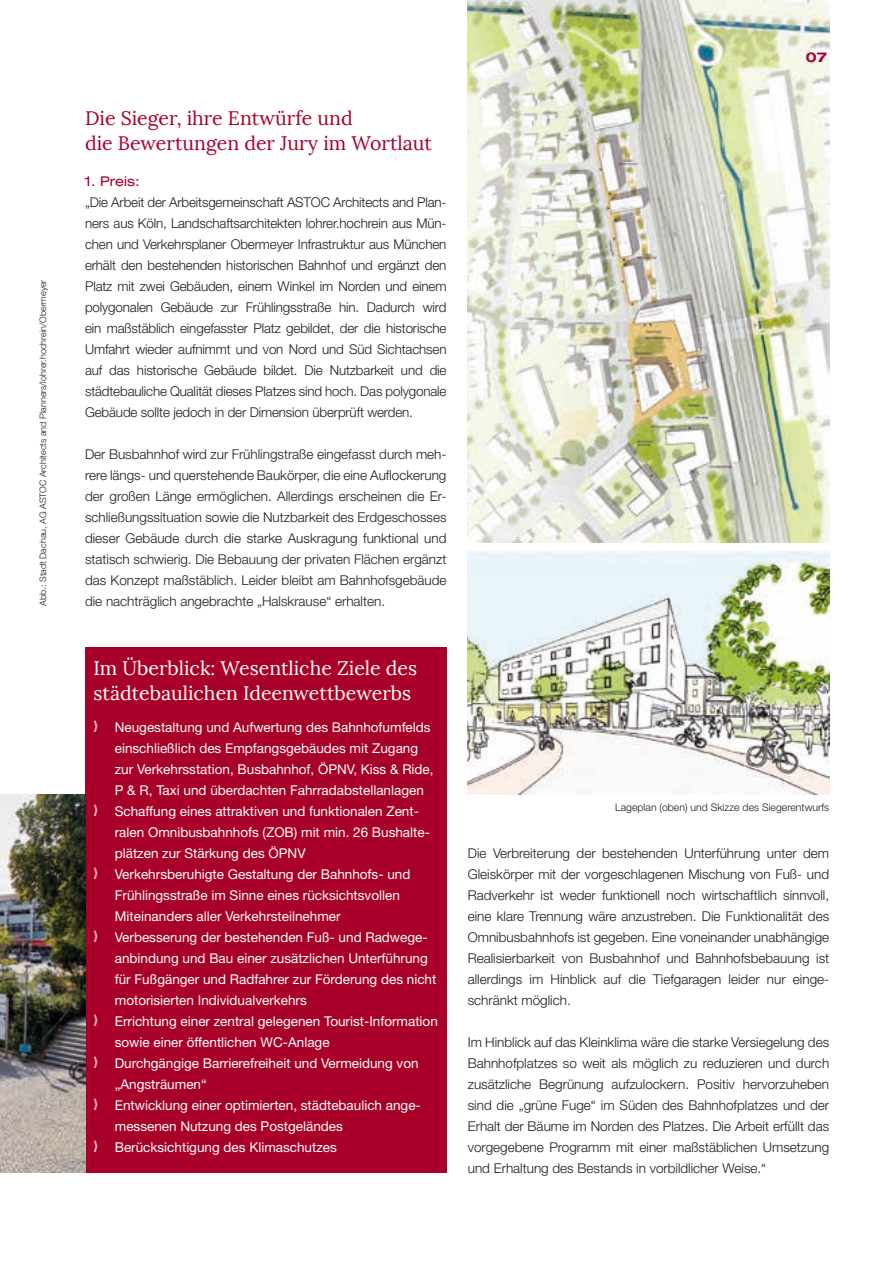
<style>
.page{position:relative;width:893px;height:1263px;background:#fff}
.page>*{position:absolute;margin:0;border:0;box-sizing:border-box;transform-origin:0 0}
.t1{font:19.5px/25.5px "Lora";color:#fff}
.t2{font:19.5px/25.5px "Lora";color:#a90029}
.t3{font:300 13.5px/21px "Helvetica Neue";color:#1b1c20;text-align:justify}
.t4{font:13.5px "Helvetica Neue";color:#fff}
.t5{font:expanded 13.5px "Helvetica Neue";color:#a90029}
.t6{font:700 expanded 13.5px "Helvetica Neue";color:#a90029}
.t7{font:300 10.5px "Helvetica Neue";color:#1b1c20}
.t8{font:300 9px "Helvetica Neue";color:#1b1c20}
.s1{color:#e4b8b1}
</style>
<div class="page">
<div style="left:85px;top:648px;width:361px;height:525px;background:#a90029"></div>
<img style="left:0;top:795px;width:85px;height:377px">
<img style="left:468px;top:0;width:361px;height:543px">
<img style="left:468px;top:551px;width:361px;height:244px">
<p class="t8" style="left:37px;top:606px;width:327px;rotate:-90deg">Abb.: Stadt Dachau, AG ASTOC Architects and Planners/lohrer.hochrein/Obermeyer</p>
<h1 class="t2" style="left:85px;top:105px;width:348px">Die Sieger, ihre Entwürfe und<br>die Bewertungen der Jury im Wortlaut</h1>
<p class="t5" style="left:85px;top:173px;width:56px">1. Preis:</p>
<p class="t3" style="left:85px;top:191px;width:363px">„Die Arbeit der Arbeitsgemeinschaft ASTOC Architects and Plan&shy;ners aus Köln, Landschaftsarchitekten lohrer.hochrein aus Mün&shy;chen und Verkehrsplaner Obermeyer Infrastruktur aus München erhält den bestehenden historischen Bahnhof und ergänzt den Platz mit zwei Gebäuden, einem Winkel im Norden und einem polygonalen Gebäude zur Frühlingsstraße hin. Dadurch wird ein maßstäblich eingefasster Platz gebildet, der die historische Umfahrt wieder aufnimmt und von Nord und Süd Sichtachsen auf das historische Gebäude bildet. Die Nutzbarkeit und die städtebauliche Qualität dieses Platzes sind hoch. Das polygonale Gebäude sollte jedoch in der Dimension überprüft werden.</p>
<p class="t3" style="left:85px;top:443px;width:363px">Der Busbahnhof wird zur Frühlingstraße eingefasst durch meh&shy;rere längs- und querstehende Baukörper, die eine Auflockerung der großen Länge ermöglichen. Allerdings erscheinen die Er&shy;schließungssituation sowie die Nutzbarkeit des Erdgeschosses dieser Gebäude durch die starke Auskragung funktional und statisch schwierig. Die Bebauung der privaten Flächen ergänzt das Konzept maßstäblich. Leider bleibt am Bahnhofsgebäude die nachträglich angebrachte „Halskrause“ erhalten.</p>
<h1 class="t1" style="left:94px;top:655px;width:325px">Im Überblick: Wesentliche Ziele des städtebaulichen Ideenwettbewerbs</h1>
<p class="t4" style="left:94px;top:719px;width:339px"><span class="s1">❭</span> Neugestaltung und Aufwertung des Bahnhofumfelds</p>
<p class="t4" style="left:115px;top:740px;width:305px">einschließlich des Empfangsgebäudes mit Zugang</p>
<p class="t4" style="left:115px;top:761px;width:320px">zur Verkehrsstation, Busbahnhof, ÖPNV, Kiss &amp; Ride,</p>
<p class="t4" style="left:115px;top:782px;width:311px">P &amp; R, Taxi und überdachten Fahrradabstellanlagen</p>
<p class="t4" style="left:94px;top:803px;width:327px"><span class="s1">❭</span> Schaffung eines attraktiven und funktionalen Zent-</p>
<p class="t4" style="left:115px;top:824px;width:317px">ralen Omnibusbahnhofs (ZOB) mit min. 26 Bushalte-</p>
<p class="t4" style="left:115px;top:845px;width:192px">plätzen zur Stärkung des ÖPNV</p>
<p class="t4" style="left:94px;top:866px;width:318px"><span class="s1">❭</span> Verkehrsberuhigte Gestaltung der Bahnhofs- und</p>
<p class="t4" style="left:115px;top:887px;width:287px">Frühlingsstraße im Sinne eines rücksichtsvollen</p>
<p class="t4" style="left:115px;top:908px;width:227px">Miteinanders aller Verkehrsteilnehmer</p>
<p class="t4" style="left:94px;top:929px;width:336px"><span class="s1">❭</span> Verbesserung der bestehenden Fuß- und Radwege-</p>
<p class="t4" style="left:115px;top:950px;width:315px">anbindung und Bau einer zusätzlichen Unterführung</p>
<p class="t4" style="left:115px;top:971px;width:323px">für Fußgänger und Radfahrer zur Förderung des nicht</p>
<p class="t4" style="left:115px;top:992px;width:194px">motorisierten Individualverkehrs</p>
<p class="t4" style="left:94px;top:1013px;width:346px"><span class="s1">❭</span> Errichtung einer zentral gelegenen Tourist-Information</p>
<p class="t4" style="left:115px;top:1034px;width:216px">sowie einer öffentlichen WC-Anlage</p>
<p class="t4" style="left:94px;top:1055px;width:327px"><span class="s1">❭</span> Durchgängige Barrierefreiheit und Vermeidung von</p>
<p class="t4" style="left:115px;top:1076px;width:94px">„Angsträumen“</p>
<p class="t4" style="left:94px;top:1097px;width:329px"><span class="s1">❭</span> Entwicklung einer optimierten, städtebaulich ange-</p>
<p class="t4" style="left:115px;top:1118px;width:230px">messenen Nutzung des Postgeländes</p>
<p class="t4" style="left:94px;top:1139px;width:245px"><span class="s1">❭</span> Berücksichtigung des Klimaschutzes</p>
<p class="t6" style="left:806px;top:48px;width:23px">07</p>
<p class="t7" style="left:615px;top:801px;width:215px">Lageplan (oben) und Skizze des Siegerentwurfs</p>
<p class="t3" style="left:468px;top:842px;width:363px">Die Verbreiterung der bestehenden Unterführung unter dem Gleiskörper mit der vorgeschlagenen Mischung von Fuß- und Radverkehr ist weder funktionell noch wirtschaftlich sinnvoll, eine klare Trennung wäre anzustreben. Die Funktionalität des Omnibusbahnhofs ist gegeben. Eine voneinander unabhängige Realisierbarkeit von Busbahnhof und Bahnhofsbebauung ist allerdings im Hinblick auf die Tiefgaragen leider nur einge&shy;schränkt möglich.</p>
<p class="t3" style="left:468px;top:1031px;width:363px">Im Hinblick auf das Kleinklima wäre die starke Versiegelung des Bahnhofplatzes so weit als möglich zu reduzieren und durch zusätzliche Begrünung aufzulockern. Positiv hervorzuheben sind die „grüne Fuge“ im Süden des Bahnhofplatzes und der Erhalt der Bäume im Norden des Platzes. Die Arbeit erfüllt das vorgegebene Programm mit einer maßstäblichen Umsetzung und Erhaltung des Bestands in vorbildlicher Weise.“</p>
</div>
